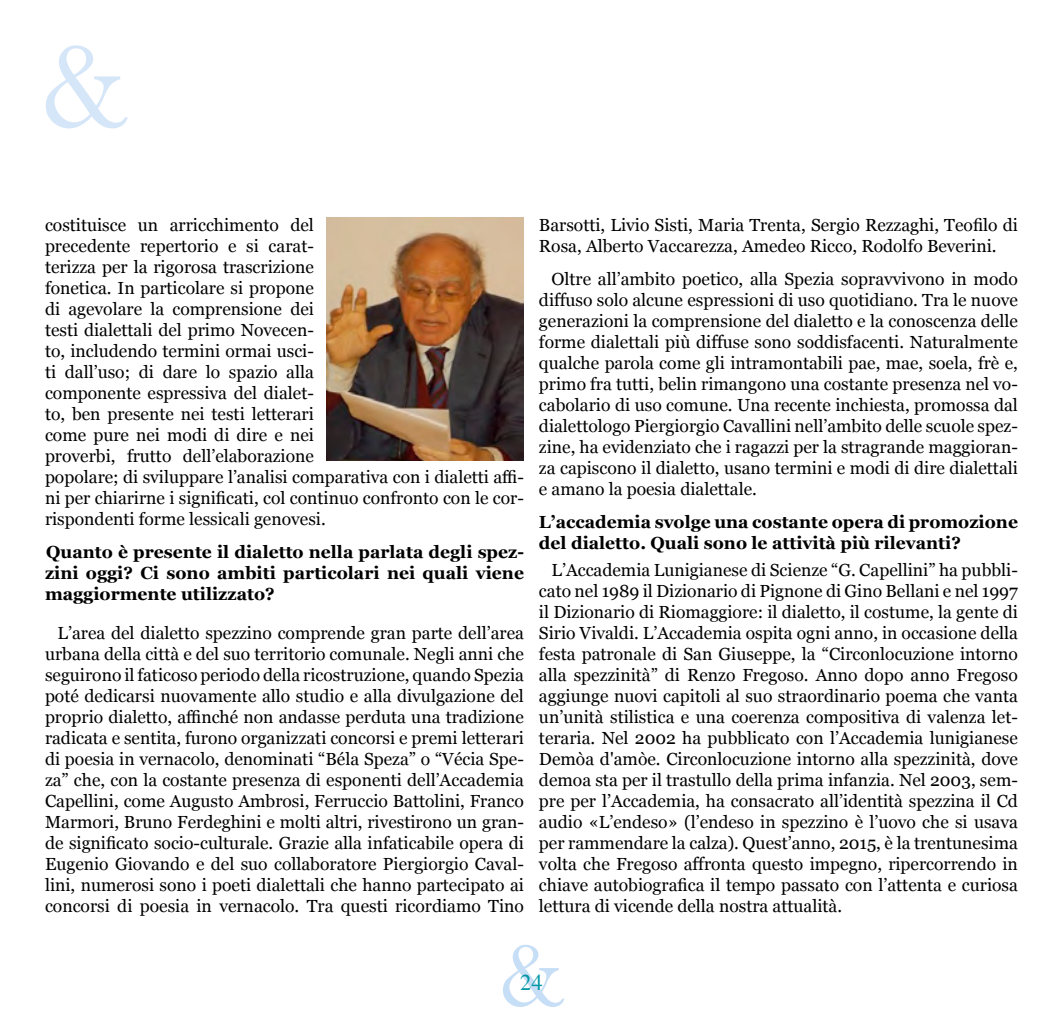
<style>
.page{position:relative;width:1063px;height:1028px;background:#fff}
.page>*{position:absolute;margin:0;border:0;box-sizing:border-box;transform-origin:0 0}
.t1{font:125px "Baskerville";color:#006fd7}
.t2{font:93.75px "Baskerville";color:#006fd7}
.t3{font:22.5px "Times";color:#0096a4}
.t4{font:17.5px/21px "Georgia";color:#000;text-align:justify}
.t5{font:700 17.5px/21px "Georgia";color:#000;text-align:justify}
</style>
<div class="page">
<img style="left:326px;top:218px;width:198px;height:242px">
<h1 class="t1" style="left:40px;top:12px;width:89px">&amp;</h1>
<p class="t4" style="left:45px;top:213px;width:481px;text-align:left">costituisce un arricchimento del<br>precedente repertorio e si carat-<br>terizza per la rigorosa trascrizione<br>fonetica. In particolare si propone<br>di agevolare la comprensione dei<br>testi dialettali del primo Novecen-<br>to, includendo termini ormai usci-<br>ti dall’uso; di dare lo spazio alla<br>componente espressiva del dialet-<br>to, ben presente nei testi letterari<br>come pure nei modi di dire e nei<br>proverbi, frutto dell’elaborazione<br>popolare; di sviluppare l’analisi comparativa con i dialetti affi&shy;ni per chiarirne i significati, col continuo confronto con le cor&shy;rispondenti forme lessicali genovesi.</p>
<p class="t5" style="left:45px;top:541px;width:481px">Quanto è presente il dialetto nella parlata degli spez&shy;zini oggi? Ci sono ambiti particolari nei quali viene maggiormente utilizzato?</p>
<p class="t4" style="left:45px;top:621px;width:481px;text-indent:12px">L’area del dialetto spezzino comprende gran parte dell’area urbana della città e del suo territorio comunale. Negli anni che seguirono il faticoso periodo della ricostruzione, quando Spezia poté dedicarsi nuovamente allo studio e alla divulgazione del proprio dialetto, affinché non andasse perduta una tradizione radicata e sentita, furono organizzati concorsi e premi letterari di poesia in vernacolo, denominati “Béla Speza” o “Vécia Spe&shy;za” che, con la costante presenza di esponenti dell’Accademia Capellini, come Augusto Ambrosi, Ferruccio Battolini, Franco Marmori, Bruno Ferdeghini e molti altri, rivestirono un gran&shy;de significato socio-culturale. Grazie alla infaticabile opera di Eugenio Giovando e del suo collaboratore Piergiorgio Caval&shy;lini, numerosi sono i poeti dialettali che hanno partecipato ai concorsi di poesia in vernacolo. Tra questi ricordiamo Tino</p>
<p class="t4" style="left:539px;top:213px;width:480px">Barsotti, Livio Sisti, Maria Trenta, Sergio Rezzaghi, Teofilo di<br>Rosa, Alberto Vaccarezza, Amedeo Ricco, Rodolfo Beverini.</p>
<p class="t4" style="left:539px;top:268px;width:480px;text-indent:12px">Oltre all’ambito poetico, alla Spezia sopravvivono in modo diffuso solo alcune espressioni di uso quotidiano. Tra le nuove generazioni la comprensione del dialetto e la conoscenza delle forme dialettali più diffuse sono soddisfacenti. Naturalmente qualche parola come gli intramontabili pae, mae, soela, frè e, primo fra tutti, belin rimangono una costante presenza nel vo&shy;cabolario di uso comune. Una recente inchiesta, promossa dal dialettologo Piergiorgio Cavallini nell’ambito delle scuole spez&shy;zine, ha evidenziato che i ragazzi per la stragrande maggioran&shy;za capiscono il dialetto, usano termini e modi di dire dialettali e amano la poesia dialettale.</p>
<p class="t5" style="left:539px;top:510px;width:481px">L’accademia svolge una costante opera di promozione del dialetto. Quali sono le attività più rilevanti?</p>
<p class="t4" style="left:539px;top:558px;width:480px;text-indent:12px">L’Accademia Lunigianese di Scienze “G. Capellini” ha pubbli&shy;cato nel 1989 il Dizionario di Pignone di Gino Bellani e nel 1997 il Dizionario di Riomaggiore: il dialetto, il costume, la gente di Sirio Vivaldi. L’Accademia ospita ogni anno, in occasione della festa patronale di San Giuseppe, la “Circonlocuzione intorno alla spezzinità” di Renzo Fregoso. Anno dopo anno Fregoso aggiunge nuovi capitoli al suo straordinario poema che vanta un’unità stilistica e una coerenza compositiva di valenza let&shy;teraria. Nel 2002 ha pubblicato con l’Accademia lunigianese Demòa d'amòe. Circonlocuzione intorno alla spezzinità, dove demoa sta per il trastullo della prima infanzia. Nel 2003, sem&shy;pre per l’Accademia, ha consacrato all’identità spezzina il Cd audio «L’endeso» (l’endeso in spezzino è l’uovo che si usava per rammendare la calza). Quest’anno, 2015, è la trentunesima volta che Fregoso affronta questo impegno, ripercorrendo in chiave autobiografica il tempo passato con l’attenta e curiosa lettura di vicende della nostra attualità.</p>
<h2 class="t2" style="left:499px;top:920px;width:67px">&amp;</h2>
<p class="t3" style="left:520px;top:961px;width:24px">24</p>
</div>
